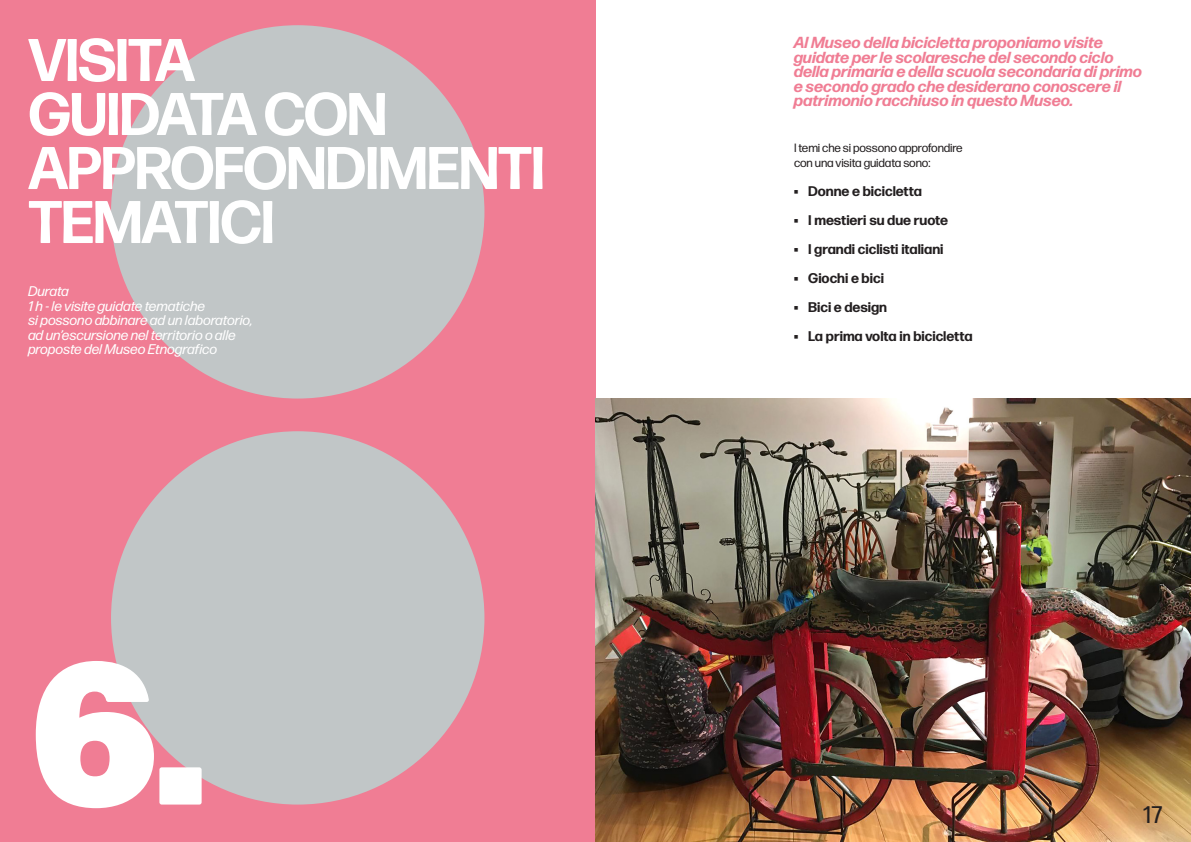
<style>
.page{position:relative;width:1191px;height:842px;background:#fff}
.page>*{position:absolute;margin:0;border:0;box-sizing:border-box;transform-origin:0 0}
.t1{font:900 200px "Forma DJR Text";color:#fff}
.TITOLI_APERTURA{font:700 60px/54px "Forma DJR Text";letter-spacing:-.025em;color:#fff}
.t2{font:24px "Forma DJR Text";color:#231f20}
.ESTRATTI{font:italic 700 16px/14.5px "Forma DJR Text";color:#f07d94}
.INFO_DI_APERTURA{font:italic 14px/14.5px "Forma DJR Text";color:#fff}
.t3{font:700 14px "Forma DJR Text";color:#231f20}
.TESTO_GIUSTIFICATO{font:12px/14.5px "Forma DJR Text";letter-spacing:-.01em;color:#231f20}
</style>
<div class="page">
<div style="left:0;top:0;width:595px;height:842px;background:#f07d94"></div>
<div style="left:111px;top:431px;width:373px;height:373px;background:#c1c6c7;border-radius:50%"></div>
<div style="left:111px;top:25px;width:373px;height:374px;background:#c1c6c7;border-radius:50%"></div>
<img style="left:595px;top:399px;width:596px;height:443px">
<p class="TITOLI_APERTURA" style="left:28px;top:32px;width:518px">VISITA<br>GUIDATA CON<br>APPROFONDIMENTI<br>TEMATICI</p>
<p class="INFO_DI_APERTURA" style="left:28px;top:283px;width:226px">Durata<br>1 h - le visite guidate tematiche<br>si possono abbinare ad un laboratorio, ad un’escursione nel territorio o alle proposte del Museo Etnografico</p>
<p class="t1" style="left:28px;top:573px;width:180px">6.</p>
<p class="ESTRATTI" style="left:794px;top:35px;width:350px">Al Museo della bicicletta proponiamo visite guidate per le scolaresche del secondo ciclo della primaria e della scuola secondaria di primo e secondo grado che desiderano conoscere il patrimonio racchiuso in questo Museo.</p>
<p class="TESTO_GIUSTIFICATO" style="left:794px;top:140px;width:170px">I temi che si possono approfondire con una visita guidata sono:</p>
<p class="t3" style="left:794px;top:182px;width:129px">• Donne e bicicletta</p>
<p class="t3" style="left:794px;top:211px;width:156px">• I mestieri su due ruote</p>
<p class="t3" style="left:794px;top:240px;width:151px">• I grandi ciclisti italiani</p>
<p class="t3" style="left:794px;top:269px;width:91px">• Giochi e bici</p>
<p class="t3" style="left:794px;top:298px;width:95px">• Bici e design</p>
<p class="t3" style="left:794px;top:327px;width:180px">• La prima volta in bicicletta</p>
<p class="t2" style="left:1143px;top:799px;width:21px">17</p>
</div>
